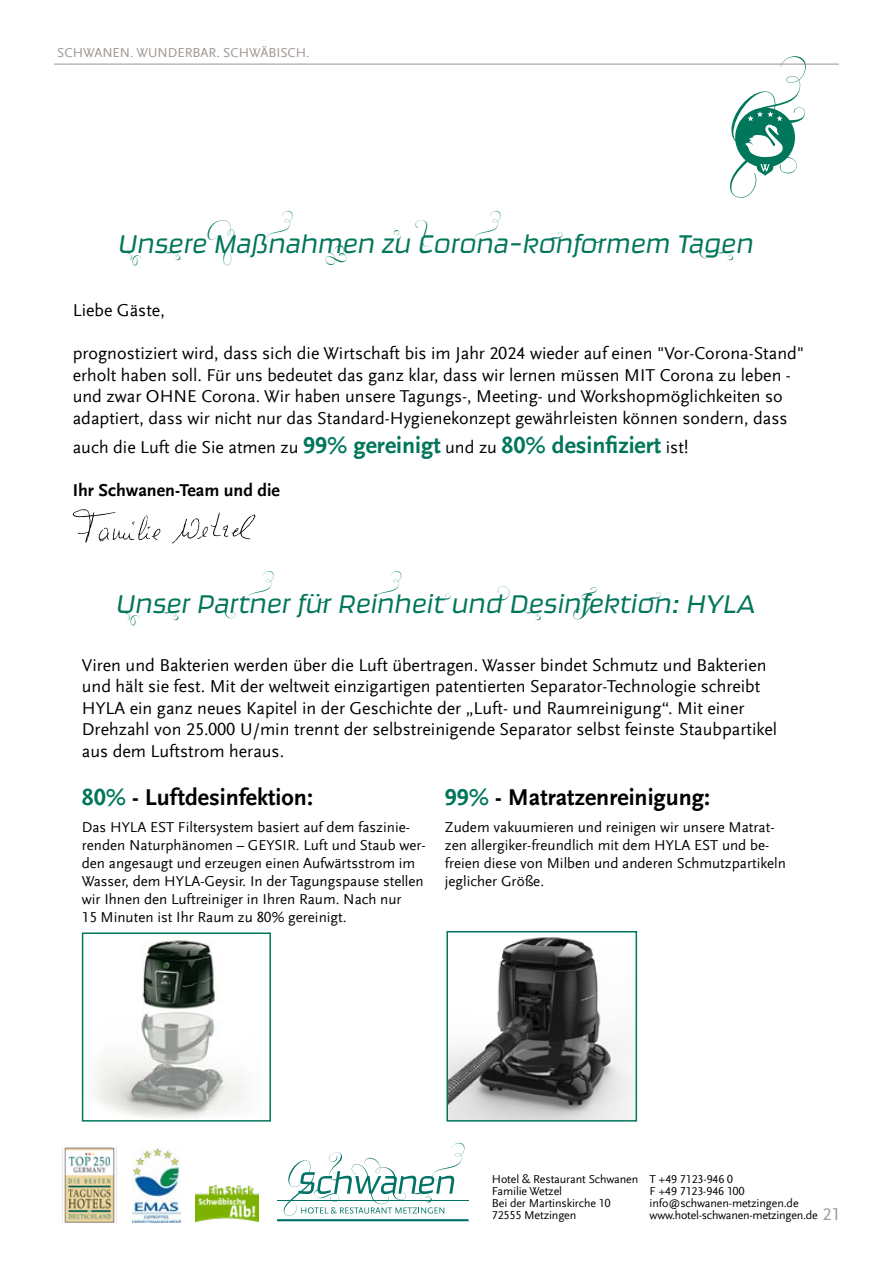
<style>
.page{position:relative;width:893px;height:1263px;background:#fff}
.page>*{position:absolute;margin:0;border:0;box-sizing:border-box;transform-origin:0 0}
.t1{font:italic 300 30px "Ginger Pro";color:#00765a}
.t2{font:700 24px "Scala Sans Offc";color:#000}
.t3{font:18px/21.6px "Scala Sans Offc";color:#000}
.t4{font:700 18px "Scala Sans Offc";color:#000}
.t5{font:18px "Scala Sans Offc";color:#a09891}
.t6{font:15px/18px "Scala Sans Offc";color:#000}
.t7{font:13.5px "Scala Sans Offc";color:#9c948f}
.t8{font:12px/12px "Scala Sans Offc";letter-spacing:-.01em;color:#000}
.s1{font-weight:700;font-size:24px;color:#00765a}
.s2{color:#00765a}
</style>
<div class="page">
<hr style="left:277px;top:1200px;width:191px;height:1px;background:#007266">
<svg style="left:284px;top:1143px;width:180px;height:73px"></svg>
<img style="left:62px;top:1146px;width:76px;height:78px">
<div style="left:277px;top:1219px;width:192px;height:2px;border:2px solid #007266"></div>
<img style="left:133px;top:1148px;width:48px;height:74px">
<img style="left:195px;top:1185px;width:64px;height:36px">
<svg style="left:730px;top:56px;width:76px;height:142px"></svg>
<hr style="left:54px;top:64px;width:785px;height:1px;background:#9c948f">
<img style="left:97px;top:940px;width:145px;height:178px">
<div style="left:82px;top:932px;width:189px;height:189px;border:2px solid #00765a"></div>
<svg style="left:172px;top:512px;width:83px;height:31px"></svg>
<svg style="left:73px;top:509px;width:87px;height:34px"></svg>
<img style="left:449px;top:937px;width:185px;height:181px">
<div style="left:446px;top:931px;width:191px;height:190px;border:2px solid #00765a"></div>
<p class="t7" style="left:57px;top:46px;width:254px">SCHWANEN. WUNDERBAR. SCHWÄBISCH.</p>
<h1 class="t1" style="left:118px;top:225px;width:637px">Unsere Maßnahmen zu Corona-konformem Tagen</h1>
<p class="t3" style="left:73px;top:300px;width:94px">Liebe Gäste,</p>
<p class="t3" style="left:73px;top:343px;width:733px">prognostiziert wird, dass sich die Wirtschaft bis im Jahr 2024 wieder auf einen "Vor-Corona-Stand" erholt haben soll. Für uns bedeutet das ganz klar, dass wir lernen müssen MIT Corona zu leben - und zwar OHNE Corona. Wir haben unsere Tagungs-, Meeting- und Workshopmöglichkeiten so adaptiert, dass wir nicht nur das Standard-Hygienekonzept gewährleisten können sondern, dass</p>
<p class="t3" style="left:73px;top:436px;width:617px">auch die Luft die Sie atmen zu <span class="s1">99% gereinigt</span> und zu <span class="s1">80% desinfiziert</span> ist!</p>
<p class="t4" style="left:73px;top:480px;width:209px">Ihr Schwanen-Team und die</p>
<h1 class="t1" style="left:116px;top:585px;width:641px">Unser Partner für Reinheit und Desinfektion: HYLA</h1>
<p class="t3" style="left:82px;top:654px;width:697px">Viren und Bakterien werden über die Luft übertragen. Wasser bindet Schmutz und Bakterien und hält sie fest. Mit der weltweit einzigartigen patentierten Separator-Technologie schreibt HYLA ein ganz neues Kapitel in der Geschichte der „Luft- und Raumreinigung“. Mit einer Drehzahl von 25.000 U/min trennt der selbstreinigende Separator selbst feinste Staubpartikel aus dem Luftstrom heraus.</p>
<h2 class="t2" style="left:82px;top:784px;width:233px"><span class="s2">80%</span> - Luftdesinfektion:</h2>
<p class="t6" style="left:82px;top:818px;width:345px">Das HYLA EST Filtersystem basiert auf dem faszinie&shy;renden Naturphänomen – GEYSIR. Luft und Staub wer&shy;den angesaugt und erzeugen einen Aufwärtsstrom im Wasser, dem HYLA-Geysir. In der Tagungspause stellen wir Ihnen den Luftreiniger in Ihren Raum. Nach nur<br>15 Minuten ist Ihr Raum zu 80% gereinigt.</p>
<h2 class="t2" style="left:445px;top:784px;width:267px"><span class="s2">99%</span> - Matratzenreinigung:</h2>
<p class="t6" style="left:445px;top:818px;width:343px">Zudem vakuumieren und reinigen wir unsere Matrat&shy;zen allergiker-freundlich mit dem HYLA EST und be&shy;freien diese von Milben und anderen Schmutzpartikeln jeglicher Größe.</p>
<p class="t8" style="left:492px;top:1173px;width:148px">Hotel &amp; Restaurant Schwanen<br>Familie Wetzel<br>Bei der Martinskirche 10<br>72555 Metzingen</p>
<p class="t8" style="left:650px;top:1173px;width:170px">T +49 7123-946 0<br>F +49 7123-946 100 info@schwanen-metzingen.de www.hotel-schwanen-metzingen.de</p>
<p class="t5" style="left:822px;top:1204px;width:19px">21</p>
</div>
